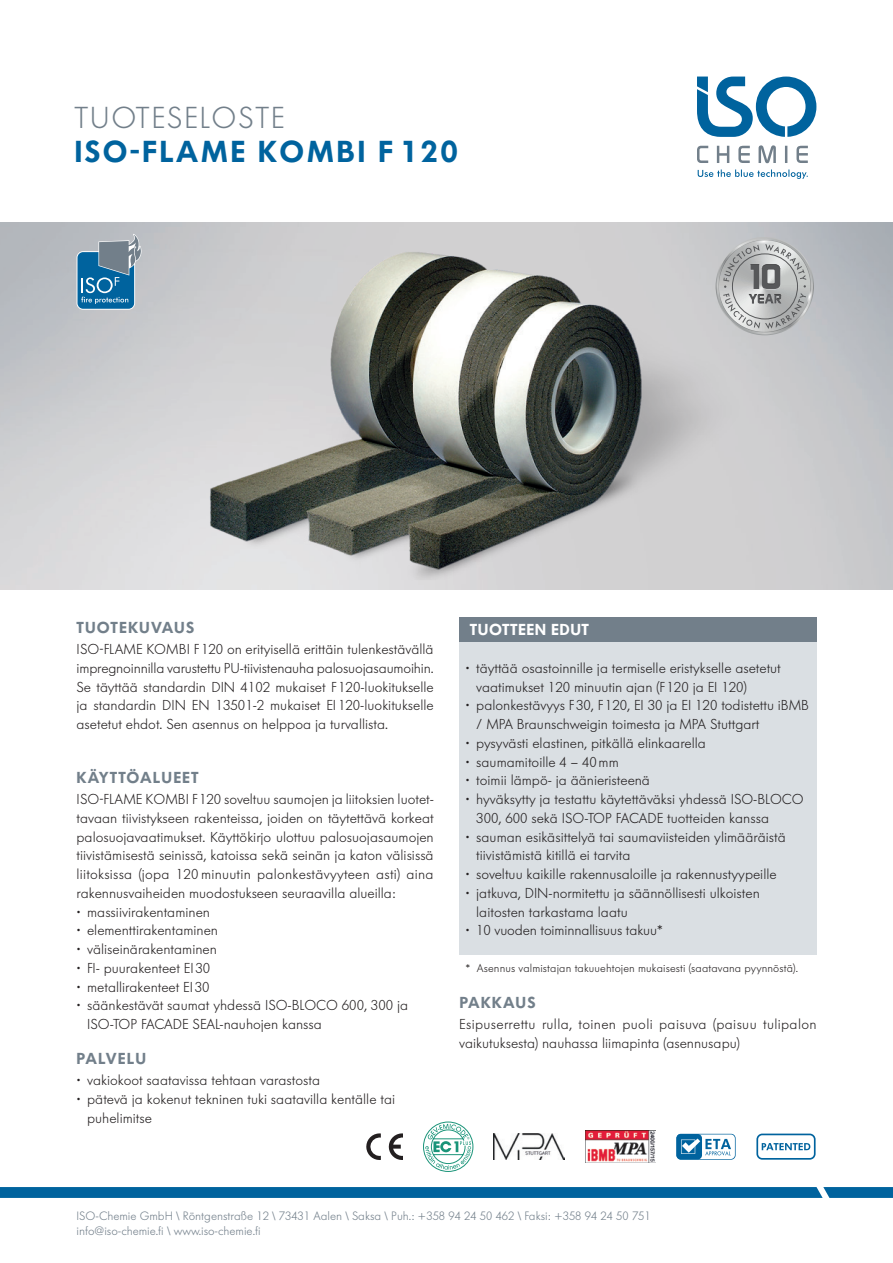
<style>
.page{position:relative;width:893px;height:1263px;background:#fff}
.page>*{position:absolute;margin:0;border:0;box-sizing:border-box;transform-origin:0 0}
.t1{font:600 30px "Futura BQ";letter-spacing:.08em;color:#00639e}
.t2{font:300 30px "Futura BQ";letter-spacing:.055em;color:#727f8a}
.t3{font:600 15.75px "Futura BQ";letter-spacing:.07em;color:#727f8a}
.t4{font:600 15.75px "Futura BQ";letter-spacing:.03em;color:#fff}
.t5{font:300 14.25px/18.8px "Futura BQ";color:#231f20;text-align:justify}
.t6{font:300 14.25px/18.8px "Futura BQ";letter-spacing:.025em;color:#231f20}
.t7{font:300 12px/15px "Futura BQ";color:#727f8a}
.t8{font:300 11.25px "Futura BQ";letter-spacing:.01em;color:#231f20}
.s1{font-family:"Futura BT";font-weight:800}
</style>
<div class="page">
<img style="left:91px;top:232px;width:698px;height:348px">
<svg style="left:77px;top:234px;width:65px;height:76px;background:#5d8eac"></svg>
<svg style="left:366px;top:1133px;width:15px;height:27px"></svg>
<svg style="left:388px;top:1133px;width:14px;height:27px"></svg>
<svg style="left:423px;top:1122px;width:50px;height:49px"></svg>
<img style="left:494px;top:1133px;width:70px;height:27px">
<img style="left:585px;top:1131px;width:70px;height:32px">
<svg style="left:676px;top:1134px;width:60px;height:26px"></svg>
<svg style="left:756px;top:1133px;width:60px;height:27px"></svg>
<div style="left:459px;top:617px;width:357px;height:25px;background:#727f8a"></div>
<div style="left:459px;top:642px;width:357px;height:313px;background:#dadfe3"></div>
<svg style="left:719px;top:238px;width:93px;height:94px;background:#b3b5b5"></svg>
<svg style="left:0;top:1187px;width:893px;height:11px;background:#04659f"></svg>
<svg style="left:697px;top:145px;width:111px;height:18px"></svg>
<svg style="left:698px;top:169px;width:110px;height:10px"></svg>
<svg style="left:697px;top:77px;width:119px;height:60px"></svg>
<h1 class="t2" style="left:74px;top:98px;width:212px">TUOTESELOSTE</h1>
<h1 class="t1" style="left:74px;top:132px;width:385px">ISO-FLAME KOMBI F 120</h1>
<p class="t3" style="left:77px;top:617px;width:119px">TUOTEKUVAUS</p>
<p class="t5" style="left:77px;top:640px;width:359px">ISO-FLAME KOMBI F 120 on erityisellä erittäin tulenkestävällä impregnoinnilla varustettu PU-tiivistenauha palosuojasaumoihin.<br>Se täyttää standardin DIN 4102 mukaiset F120-luokitukselle ja standardin DIN EN 13501-2 mukaiset EI120-luokitukselle asetetut ehdot. Sen asennus on helppoa ja turvallista.</p>
<p class="t3" style="left:77px;top:767px;width:124px">KÄYTTÖALUEET</p>
<p class="t5" style="left:77px;top:790px;width:359px">ISO-FLAME KOMBI F120 soveltuu saumojen ja liitoksien luotet-</p>
<p class="t5" style="left:77px;top:808px;width:359px">tavaan tiivistykseen rakenteissa, joiden on täytettävä korkeat</p>
<p class="t5" style="left:77px;top:827px;width:359px">palosuojavaatimukset. Käyttökirjo ulottuu palosuojasaumojen</p>
<p class="t5" style="left:77px;top:846px;width:359px">tiivistämisestä seinissä, katoissa sekä seinän ja katon välisissä</p>
<p class="t5" style="left:77px;top:865px;width:358px">liitoksissa (jopa 120 minuutin palonkestävyyteen asti) aina</p>
<p class="t5" style="left:77px;top:883px;width:321px">rakennusvaiheiden muodostukseen seuraavilla alueilla:</p>
<p class="t5" style="left:77px;top:902px;width:135px"><span class="s1">·</span> massiivirakentaminen</p>
<p class="t5" style="left:77px;top:921px;width:143px"><span class="s1">·</span> elementtirakentaminen</p>
<p class="t5" style="left:77px;top:940px;width:142px"><span class="s1">·</span> väliseinärakentaminen</p>
<p class="t5" style="left:77px;top:958px;width:135px"><span class="s1">·</span> FI- puurakenteet EI30</p>
<p class="t5" style="left:77px;top:977px;width:135px"><span class="s1">·</span> metallirakenteet EI30</p>
<p class="t5" style="left:77px;top:996px;width:333px"><span class="s1">·</span> säänkestävät saumat yhdessä ISO-BLOCO 600, 300 ja</p>
<p class="t5" style="left:87px;top:1015px;width:236px">ISO-TOP FACADE SEAL-nauhojen kanssa</p>
<p class="t3" style="left:77px;top:1049px;width:71px">PALVELU</p>
<p class="t5" style="left:77px;top:1071px;width:245px"><span class="s1">·</span> vakiokoot saatavissa tehtaan varastosta</p>
<p class="t5" style="left:77px;top:1090px;width:320px"><span class="s1">·</span> pätevä ja kokenut tekninen tuki saatavilla kentälle tai</p>
<p class="t5" style="left:87px;top:1108px;width:66px">puhelimitse</p>
<p class="t4" style="left:470px;top:620px;width:120px">TUOTTEEN EDUT</p>
<p class="t5" style="left:466px;top:658px;width:317px"><span class="s1">·</span> täyttää osastoinnille ja termiselle eristykselle asetetut</p>
<p class="t5" style="left:476px;top:677px;width:272px">vaatimukset 120 minuutin ajan (F120 ja EI 120)</p>
<p class="t5" style="left:466px;top:696px;width:345px"><span class="s1">·</span> palonkestävyys F30, F120, EI 30 ja EI 120 todistettu iBMB</p>
<p class="t5" style="left:476px;top:715px;width:285px">/ MPA Braunschweigin toimesta ja MPA Stuttgart</p>
<p class="t5" style="left:466px;top:733px;width:242px"><span class="s1">·</span> pysyvästi elastinen, pitkällä elinkaarella</p>
<p class="t5" style="left:466px;top:752px;width:155px"><span class="s1">·</span> saumamitoille 4 – 40mm</p>
<p class="t5" style="left:466px;top:771px;width:186px"><span class="s1">·</span> toimii lämpö- ja äänieristeenä</p>
<p class="t5" style="left:466px;top:790px;width:340px"><span class="s1">·</span> hyväksytty ja testattu käytettäväksi yhdessä ISO-BLOCO</p>
<p class="t5" style="left:476px;top:808px;width:294px">300, 600 sekä ISO-TOP FACADE tuotteiden kanssa</p>
<p class="t5" style="left:466px;top:827px;width:322px"><span class="s1">·</span> sauman esikäsittelyä tai saumaviisteiden ylimääräistä</p>
<p class="t5" style="left:476px;top:846px;width:156px">tiivistämistä kitillä ei tarvita</p>
<p class="t5" style="left:466px;top:865px;width:312px"><span class="s1">·</span> soveltuu kaikille rakennusaloille ja rakennustyypeille</p>
<p class="t5" style="left:466px;top:883px;width:296px"><span class="s1">·</span> jatkuva, DIN-normitettu ja säännöllisesti ulkoisten</p>
<p class="t5" style="left:476px;top:902px;width:153px">laitosten tarkastama laatu</p>
<p class="t5" style="left:466px;top:921px;width:199px"><span class="s1">·</span> 10 vuoden toiminnallisuus takuu*</p>
<p class="t8" style="left:466px;top:960px;width:334px">* Asennus valmistajan takuuehtojen mukaisesti (saatavana pyynnöstä).</p>
<p class="t3" style="left:459px;top:992px;width:78px">PAKKAUS</p>
<p class="t6" style="left:459px;top:1015px;width:359px">Esipuserrettu rulla, toinen puoli paisuva (paisuu tulipalon vaikutuksesta) nauhassa liimapinta (asennusapu)</p>
<p class="t7" style="left:77px;top:1208px;width:576px">ISO-Chemie GmbH \ Röntgenstraße 12 \ 73431 Aalen \ Saksa \ Puh.: +358 94 24 50 462 \ Faksi: +358 94 24 50 751 info@iso-chemie.fi \ www.iso-chemie.fi</p>
</div>
